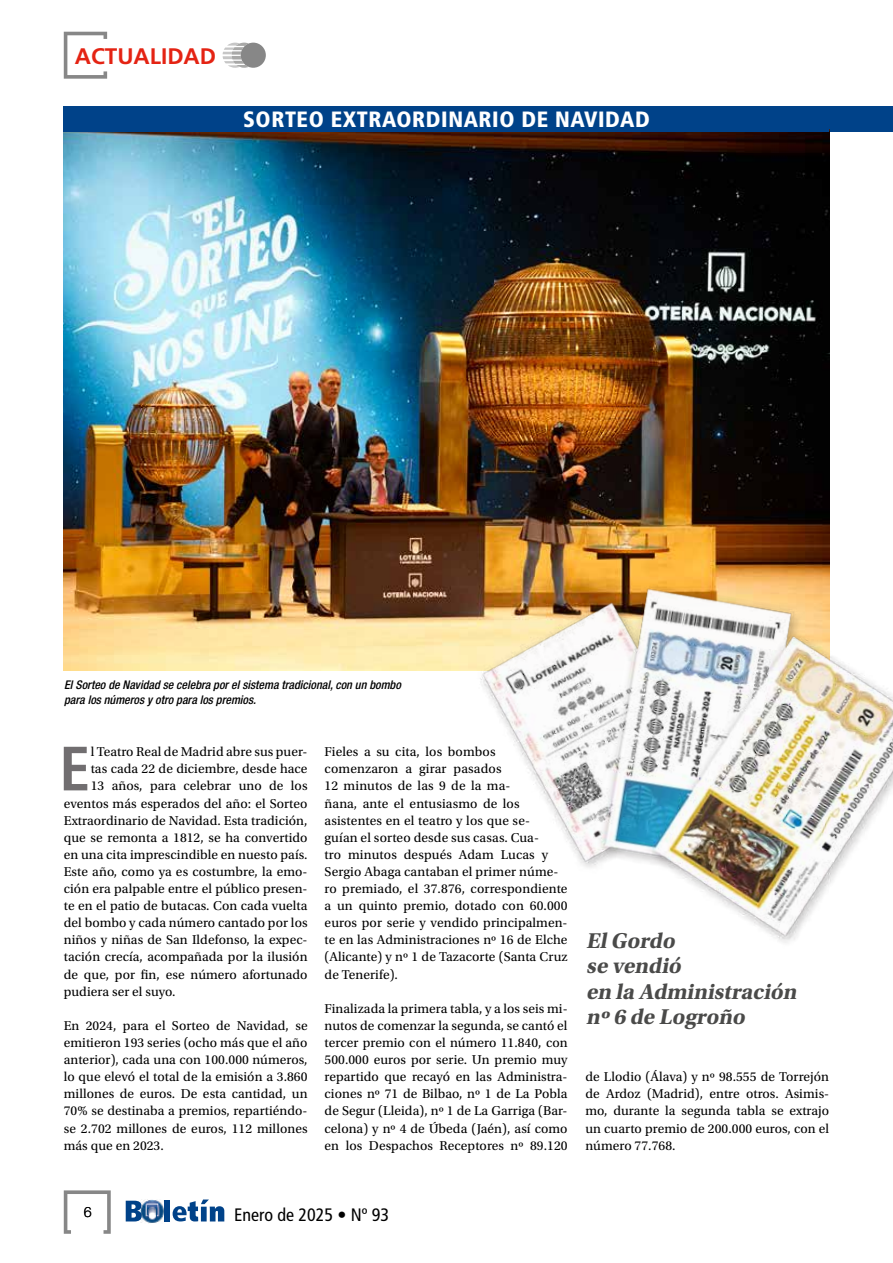
<style>
.page{position:relative;width:893px;height:1263px;background:#fff}
.page>*{position:absolute;margin:0;border:0;box-sizing:border-box;transform-origin:0 0}
.t1{font:700 condensed 62.55px "Frutiger LT Std";color:#716e70}
.t2{font:italic 700 22.5px/25.5px "Utopia Std";color:#4a4a49}
.t3{font:700 22.5px "Frutiger LT Std";color:#e42313}
.t4{font:900 condensed 22.2px "Frutiger LT Std";letter-spacing:.025em;color:#fff}
.t5{font:condensed 18px "Frutiger LT Std";color:#000}
.t6{font:300 14.25px "Helvetica Neue LT Std";color:#000}
.t7{font:13.5px/17.1px "Utopia Std";letter-spacing:.005em;color:#000;text-align:justify}
.t8{font:italic 500 condensed 12px/14.4px "Helvetica Neue LT Std";color:#000}
</style>
<div class="page">
<svg style="left:126px;top:1201px;width:15px;height:20px"></svg>
<div style="left:164px;top:1200px;width:6px;height:21px;background:#004289"></div>
<svg style="left:173px;top:1199px;width:51px;height:22px"></svg>
<img style="left:141px;top:1199px;width:23px;height:24px">
<svg style="left:64px;top:1190px;width:47px;height:44px"></svg>
<svg style="left:64px;top:32px;width:43px;height:47px"></svg>
<svg style="left:223px;top:43px;width:26px;height:25px"></svg>
<div style="left:241px;top:43px;width:25px;height:25px;background:#878787;border-radius:50%"></div>
<div style="left:216px;top:106px;width:677px;height:26px;background:#004289"></div>
<img style="left:64px;top:132px;width:765px;height:539px">
<img style="left:374px;top:422px;width:519px;height:521px">
<div style="left:64px;top:106px;width:765px;height:26px;background:#004289"></div>
<h2 class="t3" style="left:75px;top:43px;width:143px">ACTUALIDAD</h2>
<h3 class="t4" style="left:243px;top:106px;width:408px">SORTEO EXTRAORDINARIO DE NAVIDAD</h3>
<h3 class="t4" style="left:396px;top:106px;width:408px">SORTEO EXTRAORDINARIO DE NAVIDAD</h3>
<p class="t8" style="left:64px;top:678px;width:338px">El Sorteo de Navidad se celebra por el sistema tradicional, con un bombo para los números y otro para los premios.</p>
<h1 class="t1" style="left:59px;top:732px;width:33px">E</h1>
<p class="t7" style="left:91px;top:743px;width:218px">l Teatro Real de Madrid abre sus puer-</p>
<p class="t7" style="left:91px;top:761px;width:218px">tas cada 22 de diciembre, desde hace</p>
<p class="t7" style="left:91px;top:778px;width:218px">13 años, para celebrar uno de los</p>
<p class="t7" style="left:64px;top:795px;width:245px">eventos más esperados del año: el Sorteo</p>
<p class="t7" style="left:64px;top:812px;width:245px">Extraordinario de Navidad. Esta tradición,</p>
<p class="t7" style="left:64px;top:829px;width:245px">que se remonta a 1812, se ha convertido</p>
<p class="t7" style="left:64px;top:846px;width:245px">en una cita imprescindible en nuesto país.</p>
<p class="t7" style="left:64px;top:863px;width:245px">Este año, como ya es costumbre, la emo-</p>
<p class="t7" style="left:64px;top:880px;width:245px">ción era palpable entre el público presen-</p>
<p class="t7" style="left:64px;top:897px;width:245px">te en el patio de butacas. Con cada vuelta</p>
<p class="t7" style="left:64px;top:914px;width:245px">del bombo y cada número cantado por los</p>
<p class="t7" style="left:64px;top:932px;width:245px">niños y niñas de San Ildefonso, la expec-</p>
<p class="t7" style="left:64px;top:949px;width:245px">tación crecía, acompañada por la ilusión</p>
<p class="t7" style="left:64px;top:966px;width:245px">de que, por fin, ese número afortunado</p>
<p class="t7" style="left:64px;top:983px;width:113px">pudiera ser el suyo.</p>
<p class="t7" style="left:64px;top:1017px;width:245px">En 2024, para el Sorteo de Navidad, se emitieron 193 series (ocho más que el año anterior), cada una con 100.000 números, lo que elevó el total de la emisión a 3.860 millones de euros. De esta cantidad, un 70% se destinaba a premios, repartiéndo&shy;se 2.702 millones de euros, 112 millones más que en 2023.</p>
<p class="t7" style="left:325px;top:743px;width:245px;text-align:left">Fieles a su cita, los bombos comenzaron a girar pasados<br>12 minutos de las 9 de la ma-<br>ñana, ante el entusiasmo de los asistentes en el teatro y los que se-<br>guían el sorteo desde sus casas. Cua-<br>tro minutos después Adam Lucas y Sergio Abaga cantaban el primer núme&shy;ro premiado, el 37.876, correspondiente a un quinto premio, dotado con 60.000 euros por serie y vendido principalmen&shy;te en las Administraciones nº 16 de Elche (Alicante) y nº 1 de Tazacorte (Santa Cruz de Tenerife).</p>
<p class="t7" style="left:325px;top:1000px;width:245px">Finalizada la primera tabla, y a los seis mi&shy;nutos de comenzar la segunda, se cantó el tercer premio con el número 11.840, con 500.000 euros por serie. Un premio muy repartido que recayó en las Administra&shy;ciones nº 71 de Bilbao, nº 1 de La Pobla de Segur (Lleida), nº 1 de La Garriga (Bar&shy;celona) y nº 4 de Úbeda (Jaén), así como en los Despachos Receptores nº 89.120</p>
<h2 class="t2" style="left:586px;top:928px;width:217px">ElGordo<br>se vendió<br>en la Administración nº 6 de Logroño</h2>
<p class="t7" style="left:585px;top:1068px;width:245px">de Llodio (Álava) y nº 98.555 de Torrejón de Ardoz (Madrid), entre otros. Asimis&shy;mo, durante la segunda tabla se extrajo un cuarto premio de 200.000 euros, con el número 77.768.</p>
<p class="t6" style="left:84px;top:1203px;width:9px">6</p>
<h3 class="t5" style="left:234px;top:1204px;width:156px">Enero de 2025 • Nº 93</h3>
</div>
